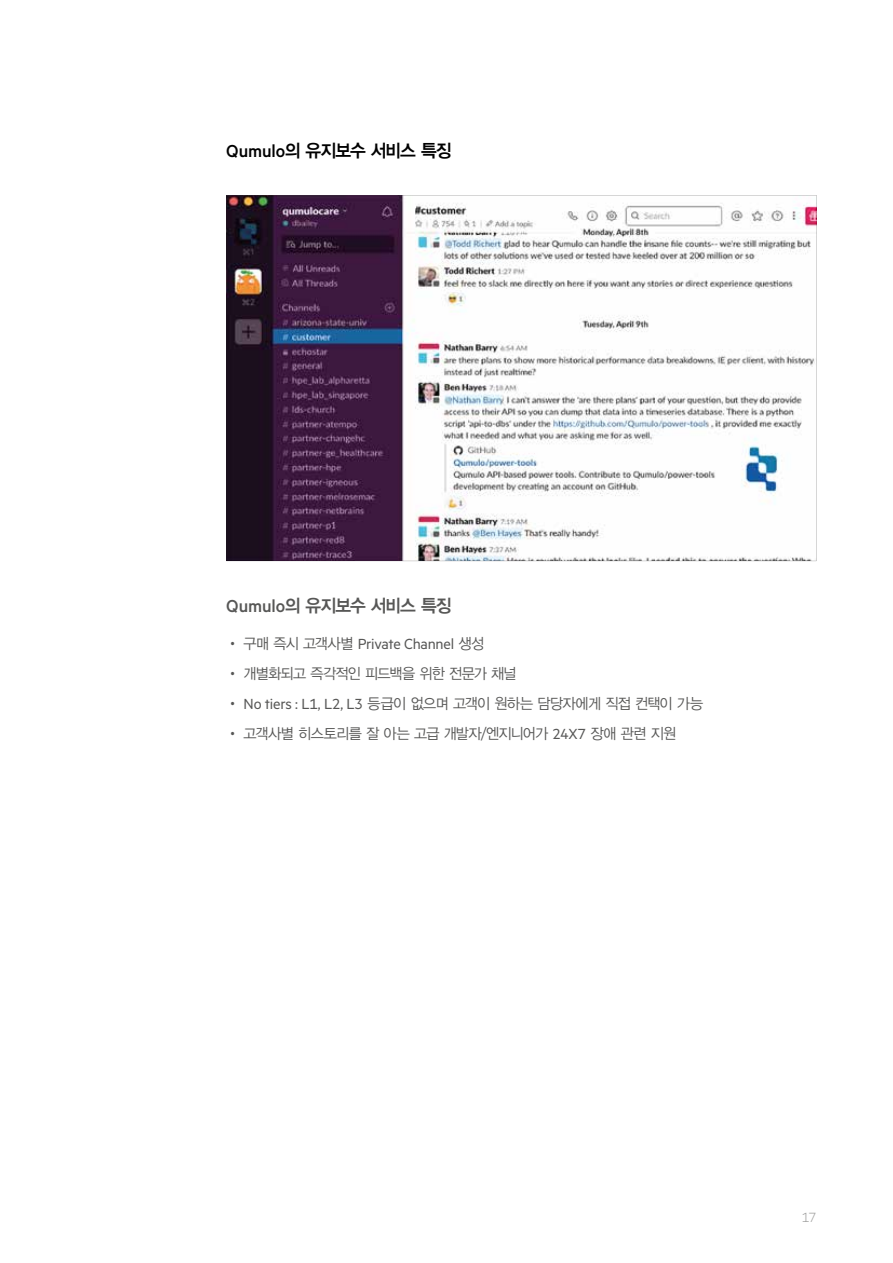
<style>
.page{position:relative;width:893px;height:1263px;background:#fff}
.page>*{position:absolute;margin:0;border:0;box-sizing:border-box;transform-origin:0 0}
.t1{font:18px "YDGO14";letter-spacing:-.055em;color:#575756;scale:.95 1}
.t2{font:18px "YDGO14";letter-spacing:-.055em;color:#000;scale:.95 1}
.t3{font:16.5px "Metric HPE";letter-spacing:-.015em;color:#575756}
.t4{font:15px "YDGO12";letter-spacing:-.045em;color:#575756;scale:.95 1}
.t5{font:300 15px "Metric HPE";color:#9d9d9c}
.s1{font-family:"Metric HPE";font-weight:500;font-size:19.5px}
.s2{font-family:"YDGO12";font-size:15px}
.s3{font-family:"Metric HPE";font-size:16.5px}
</style>
<div class="page">
<svg style="left:226px;top:195px;width:590px;height:366px"></svg>
<p class="t2" style="left:226px;top:142px;width:239px"><span class="s1">Qumulo</span>의 유지보수 서비스 특징</p>
<p class="t1" style="left:226px;top:597px;width:239px"><span class="s1">Qumulo</span>의 유지보수 서비스 특징</p>
<p class="t3" style="left:226px;top:634px;width:260px"><span class="s2">• 구매 즉시 고객사별</span> Private Channel <span class="s2">생성</span></p>
<p class="t4" style="left:226px;top:666px;width:307px">• 개별화되고 즉각적인 피드백을 위한 전문가 채널</p>
<p class="t4" style="left:226px;top:696px;width:504px">• <span class="s3">No tiers : L1, L2, L3</span> 등급이 없으며 고객이 원하는 담당자에게 직접 컨택이 가능</p>
<p class="t4" style="left:226px;top:726px;width:475px">• 고객사별 히스토리를 잘 아는 고급 개발자/엔지니어가 <span class="s3">24X7</span> 장애 관련 지원</p>
<p class="t5" style="left:802px;top:1208px;width:16px">17</p>
</div>
